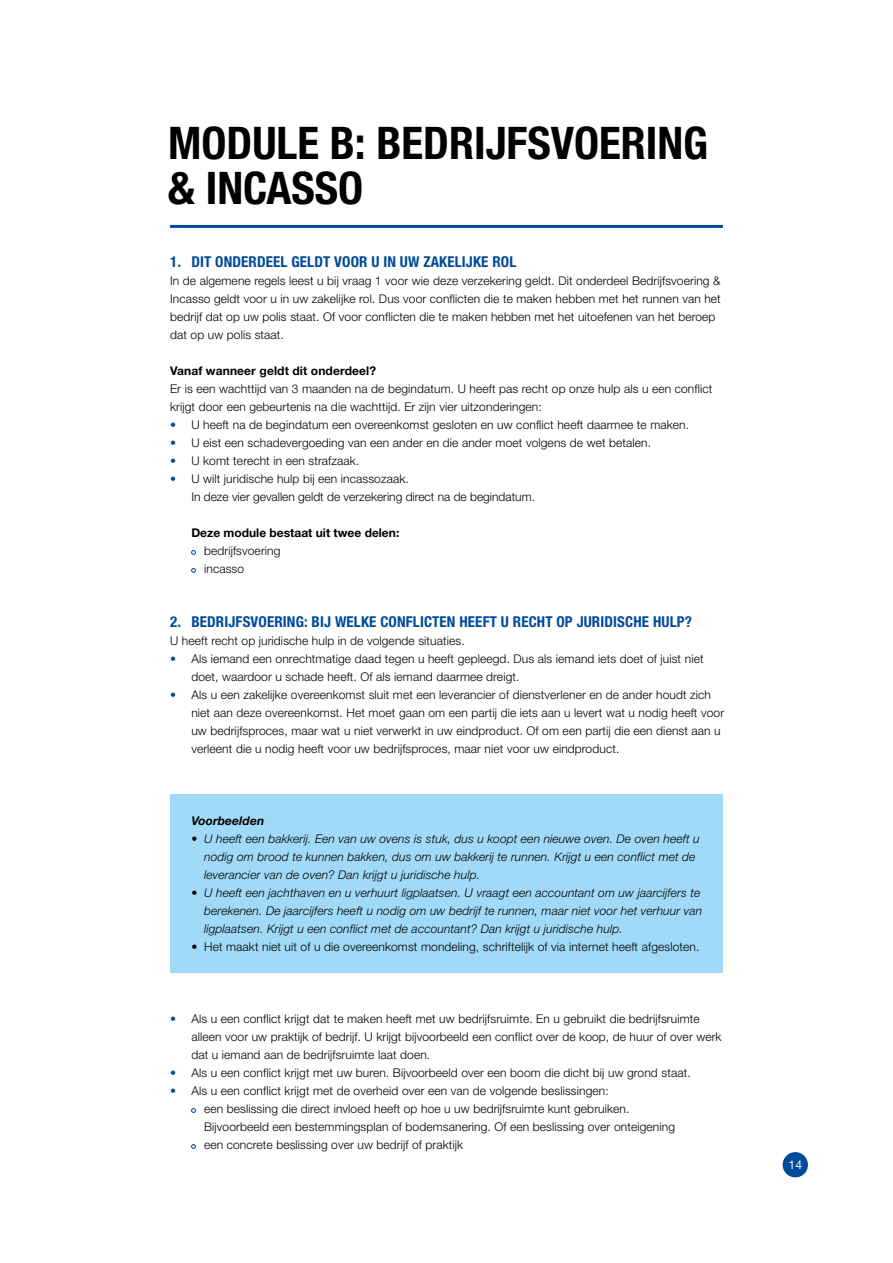
<style>
.page{position:relative;width:893px;height:1263px;background:#fff}
.page>*{position:absolute;margin:0;border:0;box-sizing:border-box;transform-origin:0 0}
.t1{font:700 condensed 45px/45px "Helvetica Neue LT Std";color:#000}
.t2{font:700 condensed 15px "Helvetica Neue LT Std";letter-spacing:.01em;color:#004a9a}
.t3{font:300 12px/18px "Helvetica Neue LT Std";letter-spacing:.01em;color:#000}
.t4{font:italic 300 12px/18px "Helvetica Neue LT Std";letter-spacing:.01em;color:#000}
.t5{font:700 12px "Helvetica Neue LT Std";color:#000}
.t6{font:italic 700 12px "Helvetica Neue LT Std";letter-spacing:.01em;color:#000}
.t7{font:12px "Helvetica Neue LT Std";color:#fff}
.s1{color:#004a9a}
.s2{font-style:normal}
</style>
<div class="page">
<div style="left:783px;top:1152px;width:25px;height:25px;background:#004a9a;border-radius:50%"></div>
<div style="left:170px;top:794px;width:553px;height:178px;background:#a1daf8"></div>
<hr style="left:170px;top:225px;width:553px;height:3px;background:#004a9a">
<svg style="left:191px;top:550px;width:5px;height:5px"></svg>
<svg style="left:191px;top:568px;width:5px;height:5px"></svg>
<svg style="left:191px;top:1108px;width:5px;height:5px"></svg>
<svg style="left:191px;top:1144px;width:5px;height:5px"></svg>
<h1 class="t1" style="left:168px;top:119px;width:541px">MODULE B: BEDRIJFSVOERING &amp; INCASSO</h1>
<p class="t2" style="left:170px;top:252px;width:348px">1. DIT ONDERDEEL GELDT VOOR U IN UW ZAKELIJKE ROL</p>
<p class="t3" style="left:170px;top:271px;width:552px">In de algemene regels leest u bij vraag 1 voor wie deze verzekering geldt. Dit onderdeel Bedrijfsvoering &amp; Incasso geldt voor u in uw zakelijke rol. Dus voor conflicten die te maken hebben met het runnen van het bedrijf dat op uw polis staat. Of voor conflicten die te maken hebben met het uitoefenen van het beroep dat op uw polis staat.</p>
<p class="t5" style="left:170px;top:363px;width:207px">Vanaf wanneer geldt dit onderdeel?</p>
<p class="t3" style="left:170px;top:379px;width:544px">Er is een wachttijd van 3 maanden na de begindatum. U heeft pas recht op onze hulp als u een conflict krijgt door een gebeurtenis na die wachttijd. Er zijn vier uitzonderingen:</p>
<p class="t3" style="left:170px;top:415px;width:521px"><span class="s1">•</span> U heeft na de begindatum een overeenkomst gesloten en uw conflict heeft daarmee te maken.</p>
<p class="t3" style="left:170px;top:433px;width:483px"><span class="s1">•</span> U eist een schadevergoeding van een ander en die ander moet volgens de wet betalen.</p>
<p class="t3" style="left:170px;top:451px;width:191px"><span class="s1">•</span> U komt terecht in een strafzaak.</p>
<p class="t3" style="left:191px;top:469px;width:345px;text-indent:-21px"><span class="s1">•</span> U wilt juridische hulp bij een incassozaak.<br>In deze vier gevallen geldt de verzekering direct na de begindatum.</p>
<p class="t5" style="left:191px;top:525px;width:209px">Deze module bestaat uit twee delen:</p>
<p class="t3" style="left:204px;top:541px;width:78px">bedrijfsvoering incasso</p>
<p class="t2" style="left:170px;top:612px;width:523px">2. BEDRIJFSVOERING: BIJ WELKE CONFLICTEN HEEFT U RECHT OP JURIDISCHE HULP?</p>
<p class="t3" style="left:170px;top:631px;width:296px">U heeft recht op juridische hulp in de volgende situaties.</p>
<p class="t3" style="left:191px;top:649px;width:514px;text-indent:-21px"><span class="s1">•</span> Als iemand een onrechtmatige daad tegen u heeft gepleegd. Dus als iemand iets doet of juist niet doet, waardoor u schade heeft. Of als iemand daarmee dreigt.</p>
<p class="t3" style="left:191px;top:685px;width:534px;text-indent:-21px"><span class="s1">•</span> Als u een zakelijke overeenkomst sluit met een leverancier of dienstverlener en de ander houdt zich niet aan deze overeenkomst. Het moet gaan om een partij die iets aan u levert wat u nodig heeft voor uw bedrijfsproces, maar wat u niet verwerkt in uw eindproduct. Of om een partij die een dienst aan u verleent die u nodig heeft voor uw bedrijfsproces, maar niet voor uw eindproduct.</p>
<p class="t6" style="left:191px;top:813px;width:74px">Voorbeelden</p>
<p class="t4" style="left:204px;top:829px;width:497px;text-indent:-13px"><span class="s2">•</span> U heeft een bakkerij. Een van uw ovens is stuk, dus u koopt een nieuwe oven. De oven heeft u nodig om brood te kunnen bakken, dus om uw bakkerij te runnen. Krijgt u een conflict met de leverancier van de oven? Dan krijgt u juridische hulp.</p>
<p class="t4" style="left:204px;top:883px;width:500px;text-indent:-13px"><span class="s2">•</span> U heeft een jachthaven en u verhuurt ligplaatsen. U vraagt een accountant om uw jaarcijfers te berekenen. De jaarcijfers heeft u nodig om uw bedrijf te runnen, maar niet voor het verhuur van ligplaatsen. Krijgt u een conflict met de accountant? Dan krijgt u juridische hulp.</p>
<p class="t3" style="left:191px;top:937px;width:510px">• Het maakt niet uit of u die overeenkomst mondeling, schriftelijk of via internet heeft afgesloten.</p>
<p class="t3" style="left:191px;top:1009px;width:532px;text-indent:-21px"><span class="s1">•</span> Als u een conflict krijgt dat te maken heeft met uw bedrijfsruimte. En u gebruikt die bedrijfsruimte alleen voor uw praktijk of bedrijf. U krijgt bijvoorbeeld een conflict over de koop, de huur of over werk dat u iemand aan de bedrijfsruimte laat doen.</p>
<p class="t3" style="left:170px;top:1063px;width:522px"><span class="s1">•</span> Als u een conflict krijgt met uw buren. Bijvoorbeeld over een boom die dicht bij uw grond staat.</p>
<p class="t3" style="left:204px;top:1081px;width:472px;text-indent:-34px"><span class="s1">•</span> Als u een conflict krijgt met de overheid over een van de volgende beslissingen:<br>een beslissing die direct invloed heeft op hoe u uw bedrijfsruimte kunt gebruiken.<br>Bijvoorbeeld een bestemmingsplan of bodemsanering. Of een beslissing over onteigening een concrete beslissing over uw bedrijf of praktijk</p>
<p class="t7" style="left:788px;top:1157px;width:15px">14</p>
</div>
